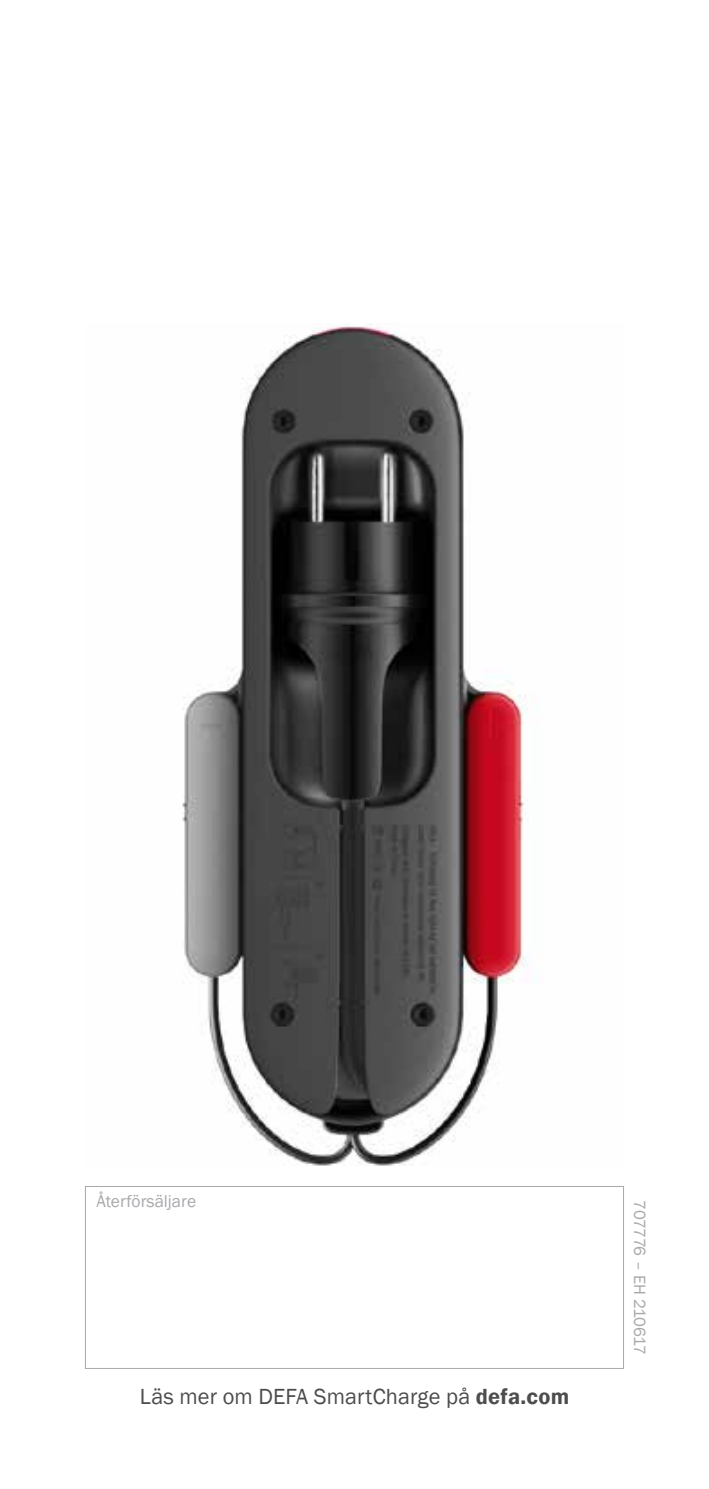
<style>
.page{position:relative;width:709px;height:1489px;background:#fff}
.page>*{position:absolute;margin:0;border:0;box-sizing:border-box;transform-origin:0 0}
.t1{font:22.5px "Franklin Gothic";letter-spacing:.005em;color:#4d4d4f}
.t2{font:17.5px "Franklin Gothic";color:#a7a9ac}
.t3{font:16.75px "Franklin Gothic";letter-spacing:-.03em;color:#a7a9ac}
.s1{font-weight:600}
</style>
<div class="page">
<img style="left:182px;top:324px;width:346px;height:841px">
<div style="left:85px;top:1185px;width:539px;height:183px;border:1px solid #a7a9ac"></div>
<p class="t2" style="left:96px;top:1190px;width:101px">Återförsäljare</p>
<p class="t1" style="left:140px;top:1382px;width:431px">Läs mer om DEFA SmartCharge på <span class="s1">defa.com</span></p>
<p class="t3" style="left:650px;top:1199px;width:156px;rotate:90deg">707776 – EH 210617</p>
</div>
